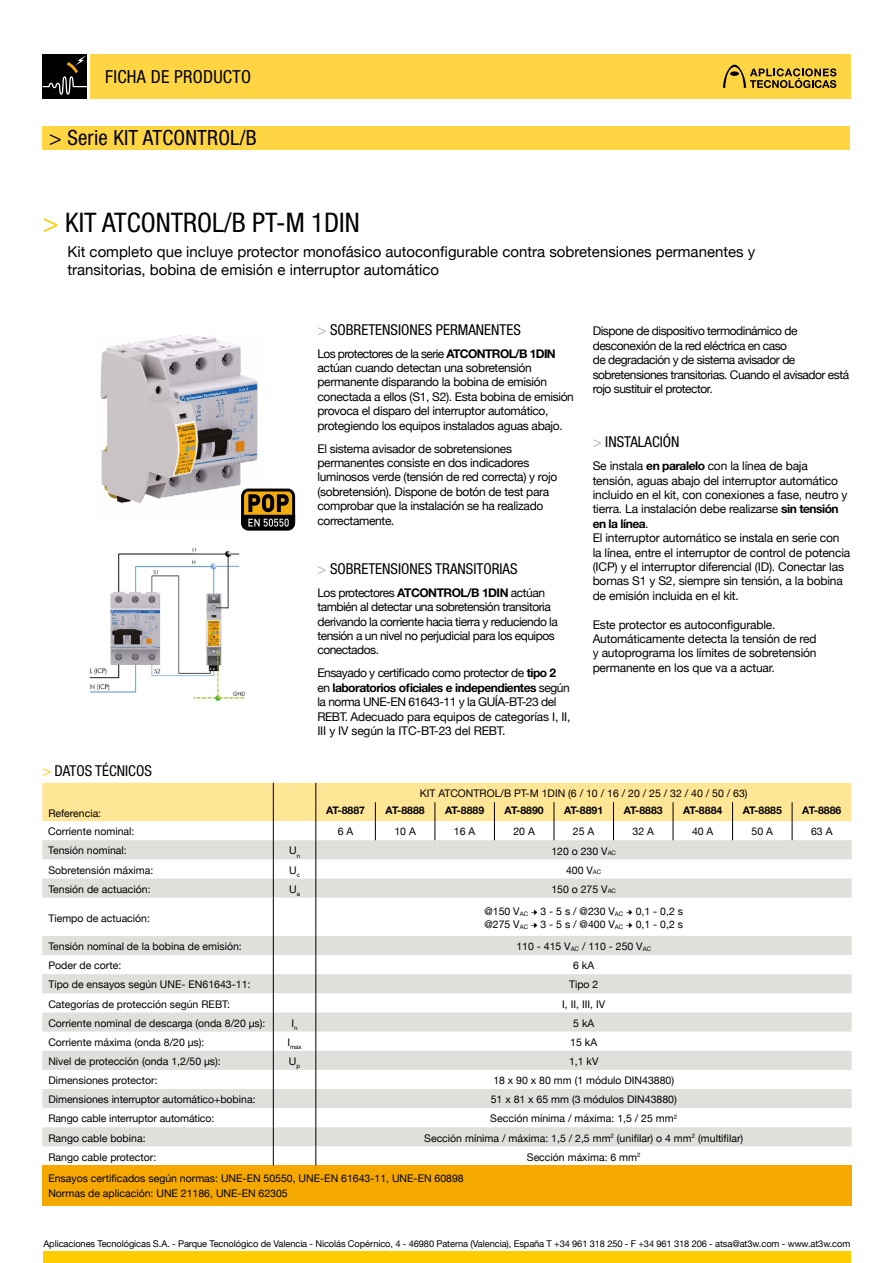
<style>
.page{position:relative;width:893px;height:1263px;background:#fff}
.page>*{position:absolute;margin:0;border:0;box-sizing:border-box;transform-origin:0 0}
.t1{font:condensed 27px "Helvetica Neue LT Std";color:#000}
.t2{font:condensed 21px "Helvetica Neue LT Std";letter-spacing:.01em;color:#000}
.t3{font:condensed 18px "Helvetica Neue LT Std";letter-spacing:.015em;color:#000}
.t4{font:15px/18px "Helvetica Neue";color:#000}
.t5{font:condensed 15px "Helvetica Neue LT Std";color:#000}
.t6{font:12px/14.4px "Helvetica Neue";letter-spacing:-.025em;color:#000}
.t7{font:700 12px "Helvetica Neue LT Std";letter-spacing:-.04em;color:#000}
.t8{font:10.5px/12.6px "Helvetica Neue";color:#000}
.t9{font:700 10.5px "Helvetica Neue LT Std";color:#000}
.t10{font:9.3px "Helvetica Neue";letter-spacing:-.01em;color:#000}
.t11{font:6.15px "Helvetica Neue";color:#000}
.s1{color:#fc0}
.s2{color:#b3b2b2}
.s3{font-family:"Helvetica Neue LT Std";font-weight:700}
.s4{font-family:"Helvetica Neue";font-weight:400}
.s5{font-size:6.15px}
.s6{font-family:"Minion Pro"}
</style>
<div class="page">
<div style="left:90px;top:54px;width:760px;height:45px;background:#ffd544"></div>
<div style="left:43px;top:1251px;width:807px;height:12px;background:#fc0"></div>
<div style="left:43px;top:54px;width:44px;height:45px;background:#000"></div>
<svg style="left:43px;top:55px;width:44px;height:40px"></svg>
<svg style="left:723px;top:65px;width:113px;height:23px"></svg>
<svg style="left:42px;top:898px;width:810px;height:248px"></svg>
<div style="left:42px;top:1165px;width:810px;height:40px;background:#f5a900"></div>
<hr style="left:273px;top:898px;width:1px;height:38px;background:#000">
<hr style="left:316px;top:898px;width:1px;height:38px;background:#000">
<svg style="left:273px;top:936px;width:1px;height:229px"></svg>
<svg style="left:316px;top:936px;width:1px;height:229px"></svg>
<svg style="left:42px;top:783px;width:810px;height:115px"></svg>
<img style="left:89px;top:548px;width:156px;height:154px">
<img style="left:100px;top:335px;width:158px;height:168px">
<img style="left:101px;top:347px;width:36px;height:156px">
<div style="left:43px;top:126px;width:807px;height:23px;background:#ffd544"></div>
<div style="left:243px;top:490px;width:51px;height:39px;background:#f2ad0e;border-radius:6px"></div>
<div style="left:241px;top:488px;width:54px;height:42px;border:3px solid #000;border-radius:6px"></div>
<svg style="left:240px;top:494px;width:56px;height:37px"></svg>
<h3 class="t3" style="left:105px;top:66px;width:148px">FICHA DE PRODUCTO</h3>
<h2 class="t2" style="left:49px;top:126px;width:209px">&gt; Serie KIT ATCONTROL/B</h2>
<h1 class="t1" style="left:43px;top:207px;width:319px"><span class="s1">&gt;</span> KIT ATCONTROL/B PT-M 1DIN</h1>
<p class="t4" style="left:67px;top:242px;width:689px">Kit completo que incluye protector monofásico autoconfigurable contra sobretensiones permanentes y transitorias, bobina de emisión e interruptor automático</p>
<p class="t5" style="left:42px;top:762px;width:111px"><span class="s1">&gt;</span> DATOS TÉCNICOS</p>
<p class="t8" style="left:48px;top:807px;width:54px">Referencia:</p>
<p class="t5" style="left:317px;top:321px;width:205px"><span class="s2">&gt;</span> SOBRETENSIONES PERMANENTES</p>
<p class="t6" style="left:317px;top:346px;width:258px">Los protectores de la serie <span class="s3">ATCONTROL/B 1DIN </span>actúan cuando detectan una sobretensión permanente disparando la bobina de emisión conectada a ellos (S1, S2). Esta bobina de emisión provoca el disparo del interruptor automático, protegiendo los equipos instalados aguas abajo.</p>
<p class="t6" style="left:317px;top:441px;width:241px">El sistema avisador de sobretensiones permanentes consiste en dos indicadores luminosos verde (tensión de red correcta) y rojo (sobretensión). Dispone de botón de test para comprobar que la instalación se ha realizado correctamente.</p>
<p class="t5" style="left:317px;top:560px;width:202px"><span class="s2">&gt;</span> SOBRETENSIONES TRANSITORIAS</p>
<p class="t6" style="left:317px;top:585px;width:242px">Los protectores <span class="s3">ATCONTROL/B 1DIN</span> actúan también al detectar una sobretensión transitoria derivando la corriente hacia tierra y reduciendo la tensión a un nivel no perjudicial para los equipos conectados.</p>
<p class="t6" style="left:317px;top:666px;width:240px">Ensayado y certificado como protector de <span class="s3">tipo 2</span></p>
<p class="t7" style="left:317px;top:680px;width:254px"><span class="s4">en</span> laboratorios oficiales e independientes <span class="s4">según</span></p>
<p class="t6" style="left:317px;top:694px;width:255px">la norma UNE-EN 61643-11 y la GUÍA-BT-23 del<br>REBT. Adecuado para equipos de categorías I, II,<br>III y IV según la ITC-BT-23 del REBT.</p>
<p class="t6" style="left:593px;top:324px;width:258px">Dispone de dispositivo termodinámico de desconexión de la red eléctrica en caso<br>de degradación y de sistema avisador de sobretensiones transitorias. Cuando el avisador está rojo sustituir el protector.</p>
<p class="t5" style="left:593px;top:433px;width:88px"><span class="s2">&gt;</span> INSTALACIÓN</p>
<p class="t6" style="left:593px;top:459px;width:256px">Se instala <span class="s3">en paralelo</span> con la línea de baja tensión, aguas abajo del interruptor automático incluido en el kit, con conexiones a fase, neutro y tierra. La instalación debe realizarse <span class="s3">sin tensión</span></p>
<p class="t7" style="left:593px;top:516px;width:57px">en la línea<span class="s4">.</span></p>
<p class="t6" style="left:593px;top:531px;width:259px">El interruptor automático se instala en serie con la línea, entre el interruptor de control de potencia (ICP) y el interruptor diferencial (ID). Conectar las bornas S1 y S2, siempre sin tensión, a la bobina de emisión incluida en el kit.</p>
<p class="t6" style="left:593px;top:617px;width:225px">Este protector es autoconfigurable.<br>Automáticamente detecta la tensión de red y autoprograma los límites de sobretensión permanente en los que va a actuar.</p>
<p class="t8" style="left:420px;top:787px;width:329px">KIT ATCONTROL/B PT-M 1DIN (6 / 10 / 16 / 20 / 25 / 32 / 40 / 50 / 63)</p>
<p class="t9" style="left:326px;top:804px;width:41px">AT-8887</p>
<p class="t9" style="left:386px;top:804px;width:41px">AT-8888</p>
<p class="t9" style="left:445px;top:804px;width:41px">AT-8889</p>
<p class="t9" style="left:505px;top:804px;width:41px">AT-8890</p>
<p class="t9" style="left:564px;top:804px;width:41px">AT-8891</p>
<p class="t9" style="left:624px;top:804px;width:41px">AT-8883</p>
<p class="t9" style="left:683px;top:804px;width:41px">AT-8884</p>
<p class="t9" style="left:743px;top:804px;width:41px">AT-8885</p>
<p class="t9" style="left:802px;top:804px;width:41px">AT-8886</p>
<p class="t8" style="left:48px;top:825px;width:88px">Corriente nominal:</p>
<p class="t8" style="left:338px;top:825px;width:17px">6 A</p>
<p class="t8" style="left:394px;top:825px;width:23px">10 A</p>
<p class="t8" style="left:454px;top:825px;width:23px">16 A</p>
<p class="t8" style="left:513px;top:825px;width:23px">20 A</p>
<p class="t8" style="left:573px;top:825px;width:23px">25 A</p>
<p class="t8" style="left:632px;top:825px;width:23px">32 A</p>
<p class="t8" style="left:692px;top:825px;width:23px">40 A</p>
<p class="t8" style="left:752px;top:825px;width:23px">50 A</p>
<p class="t8" style="left:811px;top:825px;width:23px">63 A</p>
<p class="t8" style="left:48px;top:844px;width:80px">Tensión nominal:</p>
<p class="t8" style="left:289px;top:844px;width:13px">U<sub>n</sub></p>
<p class="t8" style="left:551px;top:844px;width:66px">120 o 230 V<span class="s5">AC</span></p>
<p class="t8" style="left:48px;top:863px;width:107px">Sobretensión máxima:</p>
<p class="t8" style="left:289px;top:863px;width:12px">U<sub>c</sub></p>
<p class="t8" style="left:566px;top:863px;width:37px">400 V<span class="s5">AC</span></p>
<p class="t8" style="left:48px;top:882px;width:104px">Tensión de actuación:</p>
<p class="t8" style="left:289px;top:882px;width:12px">U<sub>a</sub></p>
<p class="t8" style="left:551px;top:882px;width:66px">150 o 275 V<span class="s5">AC</span></p>
<p class="t8" style="left:48px;top:911px;width:103px">Tiempo de actuación:</p>
<p class="t8" style="left:484px;top:905px;width:200px">@150 V<span class="s5">AC</span> <span class="s6">→</span> 3 - 5 s / @230 V<span class="s5">AC</span> <span class="s6">→</span> 0,1 - 0,2 s @275 V<span class="s5">AC</span> <span class="s6">→</span> 3 - 5 s / @400 V<span class="s5">AC</span> <span class="s6">→</span> 0,1 - 0,2 s</p>
<p class="t8" style="left:48px;top:940px;width:195px">Tensión nominal de la bobina de emisión:</p>
<p class="t8" style="left:516px;top:940px;width:136px">110 - 415 V<span class="s5">AC</span> / 110 - 250 V<span class="s5">AC</span></p>
<p class="t8" style="left:48px;top:959px;width:74px">Poder de corte:</p>
<p class="t8" style="left:573px;top:959px;width:23px">6 kA</p>
<p class="t8" style="left:48px;top:978px;width:204px">Tipo de ensayos según UNE- EN61643-11:</p>
<p class="t8" style="left:569px;top:978px;width:31px">Tipo 2</p>
<p class="t8" style="left:48px;top:997px;width:183px">Categorías de protección según REBT:</p>
<p class="t8" style="left:562px;top:997px;width:44px">I, II, III, IV</p>
<p class="t8" style="left:48px;top:1016px;width:219px">Corriente nominal de descarga (onda 8/20 µs):</p>
<p class="t8" style="left:292px;top:1016px;width:8px">I<sub>n</sub></p>
<p class="t8" style="left:573px;top:1016px;width:23px">5 kA</p>
<p class="t8" style="left:48px;top:1036px;width:158px">Corriente máxima (onda 8/20 µs):</p>
<p class="t11" style="left:287px;top:1043px;width:16px"><sup>I</sup>max</p>
<p class="t8" style="left:570px;top:1036px;width:28px">15 kA</p>
<p class="t8" style="left:48px;top:1055px;width:174px">Nivel de protección (onda 1,2/50 µs):</p>
<p class="t8" style="left:289px;top:1055px;width:13px">U<sub>p</sub></p>
<p class="t8" style="left:569px;top:1055px;width:31px">1,1 kV</p>
<p class="t8" style="left:48px;top:1074px;width:111px">Dimensiones protector:</p>
<p class="t8" style="left:493px;top:1074px;width:182px">18 x 90 x 80 mm (1 módulo DIN43880)</p>
<p class="t8" style="left:48px;top:1093px;width:209px">Dimensiones interruptor automático+bobina:</p>
<p class="t8" style="left:491px;top:1093px;width:187px">51 x 81 x 65 mm (3 módulos DIN43880)</p>
<p class="t8" style="left:48px;top:1112px;width:168px">Rango cable interruptor automático:</p>
<p class="t8" style="left:490px;top:1112px;width:188px">Sección mínima / máxima: 1,5 / 25 mm<sup>2</sup></p>
<p class="t8" style="left:48px;top:1131px;width:99px">Rango cable bobina:</p>
<p class="t8" style="left:424px;top:1131px;width:321px">Sección mínima / máxima: 1,5 / 2,5 mm<sup>2</sup> (unifilar) o 4 mm<sup>2</sup> (multifilar)</p>
<p class="t8" style="left:48px;top:1150px;width:109px">Rango cable protector:</p>
<p class="t8" style="left:527px;top:1150px;width:115px">Sección máxima: 6 mm<sup>2</sup></p>
<p class="t8" style="left:48px;top:1170px;width:417px;line-height:15px">Ensayos certificados según normas: UNE-EN 50550, UNE-EN 61643-11, UNE-EN 60898<br>Normas de aplicación: UNE 21186, UNE-EN 62305</p>
<p class="t10" style="left:43px;top:1238px;width:808px">Aplicaciones Tecnológicas S.A. - Parque Tecnológico de Valencia - Nicolás Copérnico, 4 - 46980 Paterna (Valencia), España T +34 961 318 250 - F +34 961 318 206 - atsa@at3w.com - www.at3w.com</p>
</div>
